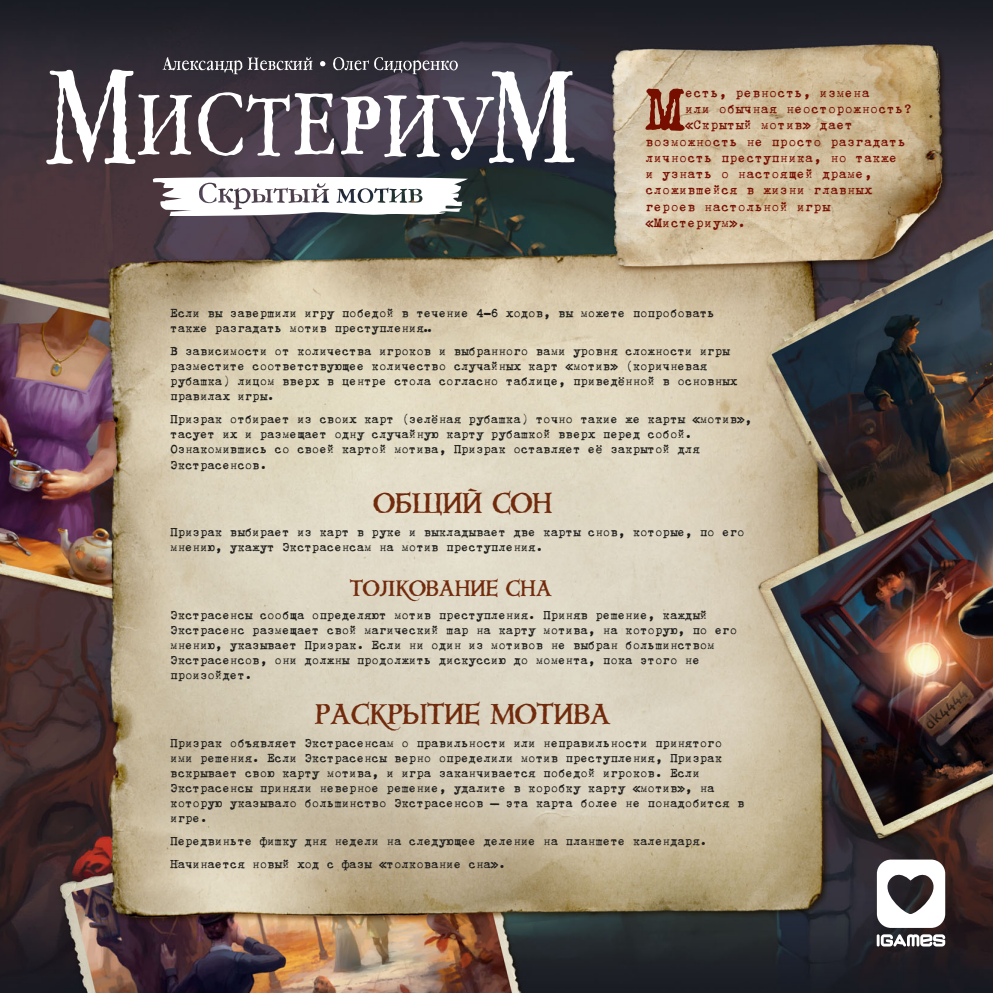
<style>
.page{position:relative;width:993px;height:993px;background:#fff}
.page>*{position:absolute;margin:0;border:0;box-sizing:border-box;transform-origin:0 0}
.t1{font:71.75px "Trixie C";color:#770f00}
.t2{font:500 25.25px "Windlass";color:#712a0c}
.t3{font:500 19.75px "Windlass";color:#712a0c}
.t4{font:15px "Trixie C";letter-spacing:.01em;color:#770f00}
.t5{font:14px/15px "Trixie C";letter-spacing:-.02em;color:#1d1d1b}
</style>
<div class="page">
<img style="left:0;top:0;width:992px;height:992px">
<svg style="left:46px;top:57px;width:528px;height:107px"></svg>
<svg style="left:151px;top:176px;width:317px;height:40px"></svg>
<svg style="left:876px;top:859px;width:68px;height:68px"></svg>
<svg style="left:876px;top:934px;width:68px;height:12px"></svg>
<h1 class="t1" style="left:644px;top:63px;width:41px">М</h1>
<p class="t4" style="left:685px;top:83px;width:186px">есть, ревность, измена</p>
<p class="t4" style="left:685px;top:99px;width:228px">или обычная неосторожность?</p>
<p class="t4" style="left:685px;top:115px;width:169px">«Скрытый мотив» дает</p>
<p class="t4" style="left:645px;top:132px;width:262px">возможность не просто разгадать</p>
<p class="t4" style="left:645px;top:148px;width:253px">личность преступника, но также</p>
<p class="t4" style="left:645px;top:164px;width:228px">и узнать о настоящей драме,</p>
<p class="t4" style="left:645px;top:180px;width:228px">сложившейся в жизни главных</p>
<p class="t4" style="left:645px;top:197px;width:186px">героев настольной игры</p>
<p class="t4" style="left:645px;top:213px;width:102px">«Мистериум».</p>
<p class="t5" style="left:170px;top:304px;width:546px">Если вы завершили игру победой в течение 4-6 ходов, вы можете попробовать также разгадать мотив преступления…</p>
<p class="t5" style="left:170px;top:342px;width:568px">В зависимости от количества игроков и выбранного вами уровня сложности игры разместите соответствующее количество случайных карт «мотив» (коричневая рубашка) лицом вверх в центре стола согласно таблице, приведённой в основных правилах игры.</p>
<p class="t5" style="left:170px;top:411px;width:583px">Призрак отбирает из своих карт (зелёная рубашка) точно такие же карты «мотив», тасует их и размещает одну случайную карту рубашкой вверх перед собой.<br>Ознакомившись со своей картой мотива, Призрак оставляет её закрытой для Экстрасенсов.</p>
<h2 class="t2" style="left:374px;top:495px;width:180px">ОБЩИЙ СОН</h2>
<p class="t5" style="left:170px;top:523px;width:576px">Призрак выбирает из карт в руке и выкладывает две карты снов, которые, по его мнению, укажут Экстрасенсам на мотив преступления.</p>
<h3 class="t3" style="left:349px;top:582px;width:204px">ТОЛКОВАНИЕ СНА</h3>
<p class="t5" style="left:170px;top:606px;width:568px">Экстрасенсы сообща определяют мотив преступления. Приняв решение, каждый Экстрасенс размещает свой магический шар на карту мотива, на которую, по его мнению, указывает Призрак. Если ни один из мотивов не выбран большинством Экстрасенсов, они должны продолжить дискуссию до момента, пока этого не произойдет.</p>
<h2 class="t2" style="left:314px;top:705px;width:298px">РАСКРЫТИЕ МОТИВА</h2>
<p class="t5" style="left:170px;top:734px;width:576px">Призрак объявляет Экстрасенсам о правильности или неправильности принятого ими решения. Если Экстрасенсы верно определили мотив преступления, Призрак вскрывает свою карту мотива, и игра заканчивается победой игроков. Если Экстрасенсы приняли неверное решение, удалите в коробку карту «мотив», на которую указывало большинство Экстрасенсов — эта карта более не понадобится в игре.</p>
<p class="t5" style="left:170px;top:828px;width:538px;line-height:23px">Передвиньте фишку дня недели на следующее деление на планшете календаря.<br>Начинается новый ход с фазы «толкование сна».</p>
</div>
